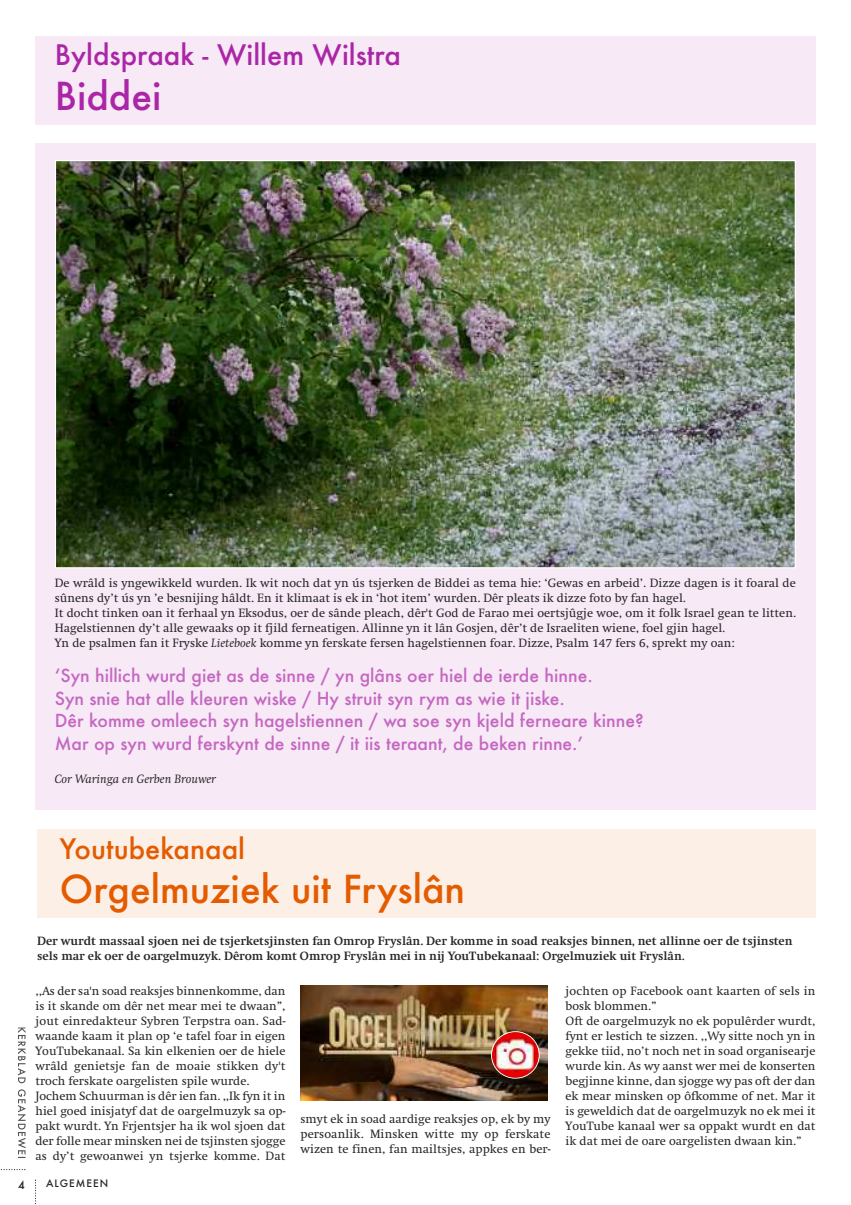
<style>
.page{position:relative;width:851px;height:1205px;background:#fff}
.page>*{position:absolute;margin:0;border:0;box-sizing:border-box;transform-origin:0 0}
.t1{font:500 37.5px "Futura";color:#e45b00}
.t2{font:500 37.5px "Futura";color:#ab26a7}
.t3{font:500 27.5px "Futura";color:#ab26a7}
.t4{font:500 27.5px "Futura";color:#e45b00}
.t5{font:500 17.5px/22.8px "Futura";color:#c467c1}
.t6{font:12.5px/15px "Swift";color:#272526}
.t7{font:700 12.5px/15px "Swift";color:#272526}
.t8{font:italic 12.5px "Swift";color:#272526}
.t9{font:500 10.88px "Futura";color:#272526}
.t10{font:500 10px "Futura";letter-spacing:.1em;color:#272526}
.s1{font-style:italic}
</style>
<div class="page">
<svg style="left:17px;top:1027px;width:9px;height:131px"></svg>
<svg style="left:1px;top:1169px;width:24px;height:1px"></svg>
<svg style="left:35px;top:1179px;width:1px;height:26px"></svg>
<div style="left:35px;top:36px;width:780px;height:89px;background:#f7e9f6"></div>
<div style="left:37px;top:829px;width:778px;height:88px;background:#fcefe6"></div>
<div style="left:35px;top:143px;width:780px;height:667px;background:#f7e9f6"></div>
<img style="left:57px;top:162px;width:736px;height:404px">
<img style="left:300px;top:985px;width:247px;height:116px">
<img style="left:491px;top:1031px;width:48px;height:47px">
<h2 class="t3" style="left:55px;top:40px;width:348px">Byldspraak - Willem Wilstra</h2>
<h1 class="t2" style="left:55px;top:75px;width:108px">Biddei</h1>
<p class="t6" style="left:55px;top:575px;width:742px">De wrâld is yngewikkeld wurden. Ik wit noch dat yn ús tsjerken de Biddei as tema hie: ‘Gewas en arbeid’. Dizze dagen is it foaral de sûnens dy’t ús yn ’e besnijing hâldt. En it klimaat is ek in ‘hot item’ wurden. Dêr pleats ik dizze foto by fan hagel.<br>It docht tinken oan it ferhaal yn Eksodus, oer de sânde pleach, dêr't God de Farao mei oertsjûgje woe, om it folk Israel gean te litten.<br>Hagelstiennen dy’t alle gewaaks op it fjild ferneatigen. Allinne yn it lân Gosjen, dêr’t de Israeliten wiene, foel gjin hagel.<br>Yn de psalmen fan it Fryske <span class="s1">Lieteboek</span> komme yn ferskate fersen hagelstiennen foar. Dizze, Psalm 147 fers 6, sprekt my oan:</p>
<p class="t5" style="left:55px;top:664px;width:590px">‘Syn hillich wurd giet as de sinne / yn glâns oer hiel de ierde hinne.<br>Syn snie hat alle kleuren wiske / Hy struit syn rym as wie it jiske.<br>Dêr komme omleech syn hagelstiennen / wa soe syn kjeld ferneare kinne?<br>Mar op syn wurd ferskynt de sinne / it iis teraant, de beken rinne.’</p>
<p class="t8" style="left:55px;top:771px;width:163px">Cor Waringa en Gerben Brouwer</p>
<h2 class="t4" style="left:60px;top:833px;width:186px">Youtubekanaal</h2>
<h1 class="t1" style="left:60px;top:868px;width:406px">Orgelmuziek uit Fryslân</h1>
<p class="t7" style="left:37px;top:933px;width:756px">Der wurdt massaal sjoen nei de tsjerketsjinsten fan Omrop Fryslân. Der komme in soad reaksjes binnen, net allinne oer de tsjinsten sels mar ek oer de oargelmuzyk. Dêrom komt Omrop Fryslân mei in nij YouTubekanaal: Orgelmuziek uit Fryslân.</p>
<p class="t6" style="left:35px;top:983px;width:251px">,,As der sa'n soad reaksjes binnenkomme, dan is it skande om dêr net mear mei te dwaan”, jout einredakteur Sybren Terpstra oan. Sad&shy;waande kaam it plan op ‘e tafel foar in eigen YouTubekanaal. Sa kin elkenien oer de hiele wrâld genietsje fan de moaie stikken dy't troch ferskate oargelisten spile wurde.<br>Jochem Schuurman is dêr ien fan. ,,Ik fyn it in hiel goed inisjatyf dat de oargelmuzyk sa op&shy;pakt wurdt. Yn Frjentsjer ha ik wol sjoen dat der folle mear minsken nei de tsjinsten sjogge as dy’t gewoanwei yn tsjerke komme. Dat</p>
<p class="t6" style="left:565px;top:983px;width:251px">jochten op Facebook oant kaarten of sels in bosk blommen.”<br>Oft de oargelmuzyk no ek populêrder wurdt, fynt er lestich te sizzen. ,,Wy sitte noch yn in gekke tiid, no’t noch net in soad organisearje wurde kin. As wy aanst wer mei de konserten begjinne kinne, dan sjogge wy pas oft der dan ek mear minsken op ôfkomme of net. Mar it is geweldich dat de oargelmuzyk no ek mei it YouTube kanaal wer sa oppakt wurdt en dat ik dat mei de oare oargelisten dwaan kin.”</p>
<p class="t6" style="left:300px;top:1111px;width:251px;text-align:justify">smyt ek in soad aardige reaksjes op, ek by my persoanlik. Minsken witte my op ferskate wizen te finen, fan mailtsjes, appkes en ber-</p>
<p class="t9" style="left:18px;top:1179px;width:8px">4</p>
<p class="t10" style="left:46px;top:1177px;width:63px">ALGEMEEN</p>
</div>
